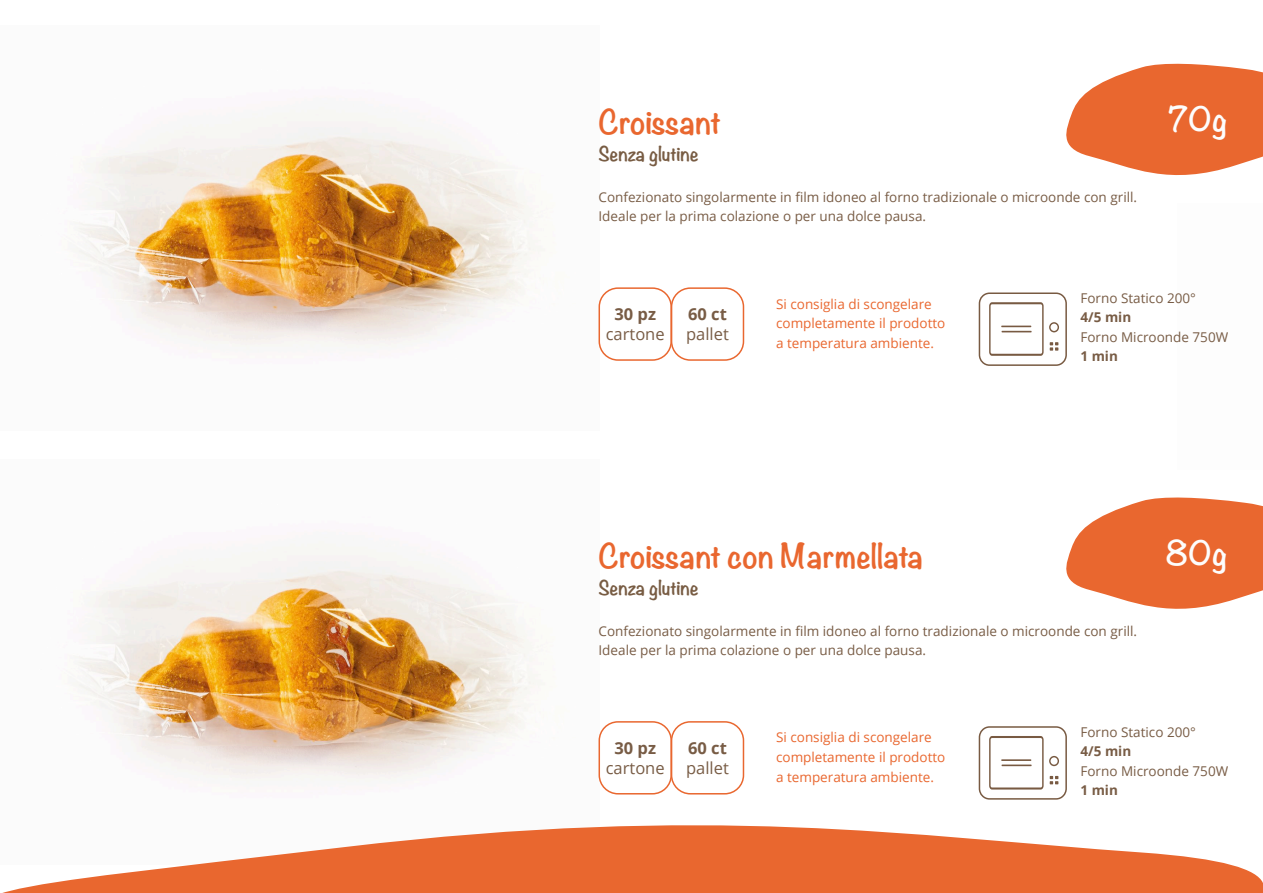
<style>
.page{position:relative;width:1263px;height:893px;background:#fff}
.page>*{position:absolute;margin:0;border:0;box-sizing:border-box;transform-origin:0 0}
.t1{font:700 30px "Noteworthy";color:#e9672f}
.t2{font:700 30px "Noteworthy";letter-spacing:-.025em;color:#e9672f}
.t3{font:700 30px "Noteworthy";color:#fdfdfd}
.t4{font:700 18px "Noteworthy";color:#785c43}
.t5{font:16.5px "Open Sans";color:#785c45}
.t6{font:700 16.5px "Open Sans";color:#785c45}
.t7{font:13.5px/19.5px "Open Sans";color:#785c45}
.t8{font:13.5px/19.5px "Open Sans";color:#e9672f}
.t9{font:700 13.5px "Open Sans";color:#785c45}
</style>
<div class="page">
<img style="left:70px;top:103px;width:475px;height:249px">
<div style="left:598px;top:287px;width:74px;height:74px;border:2px solid #e9672f;border-radius:19px"></div>
<div style="left:979px;top:292px;width:88px;height:74px;border:2px solid #785a42;border-radius:10px"></div>
<svg style="left:1049px;top:322px;width:10px;height:10px"></svg>
<svg style="left:1050px;top:342px;width:8px;height:9px"></svg>
<svg style="left:989px;top:302px;width:54px;height:54px"></svg>
<hr style="left:1001px;top:326px;width:30px;height:1px;background:#785a42">
<hr style="left:1001px;top:331px;width:30px;height:1px;background:#785a42">
<div style="left:671px;top:287px;width:73px;height:74px;border:2px solid #e9672f;border-radius:19px"></div>
<img style="left:70px;top:537px;width:475px;height:249px">
<div style="left:598px;top:721px;width:74px;height:73px;border:2px solid #e9672f;border-radius:19px"></div>
<div style="left:979px;top:726px;width:88px;height:74px;border:2px solid #785a42;border-radius:10px"></div>
<svg style="left:1049px;top:756px;width:10px;height:10px"></svg>
<svg style="left:1050px;top:776px;width:8px;height:8px"></svg>
<svg style="left:989px;top:736px;width:54px;height:53px"></svg>
<hr style="left:1001px;top:759px;width:30px;height:2px;background:#785a42">
<hr style="left:1001px;top:764px;width:30px;height:2px;background:#785a42">
<div style="left:671px;top:721px;width:73px;height:73px;border:2px solid #e9672f;border-radius:19px"></div>
<svg style="left:1066px;top:497px;width:197px;height:112px"></svg>
<svg style="left:2px;top:825px;width:1261px;height:68px;fill:#e9672f"></svg>
<svg style="left:1066px;top:63px;width:197px;height:112px"></svg>
<h1 class="t2" style="left:598px;top:95px;width:124px">Croissant</h1>
<h2 class="t4" style="left:598px;top:138px;width:102px">Senza glutine</h2>
<p class="t7" style="left:598px;top:187px;width:540px">Confezionato singolarmente in film idoneo al forno tradizionale o microonde con grill.<br>Ideale per la prima colazione o per una dolce pausa.</p>
<h1 class="t3" style="left:1168px;top:93px;width:61px">70g</h1>
<p class="t6" style="left:614px;top:302px;width:43px">30 pz</p>
<p class="t5" style="left:606px;top:322px;width:60px">cartone</p>
<p class="t6" style="left:688px;top:302px;width:40px">60 ct</p>
<p class="t5" style="left:686px;top:322px;width:44px">pallet</p>
<p class="t8" style="left:776px;top:294px;width:171px">Si consiglia di scongelare completamente il prodotto a temperatura ambiente.</p>
<p class="t7" style="left:1080px;top:288px;width:117px">Forno Statico 200°</p>
<p class="t9" style="left:1080px;top:308px;width:52px">4/5 min</p>
<p class="t7" style="left:1080px;top:327px;width:149px">Forno Microonde 750W</p>
<p class="t9" style="left:1080px;top:347px;width:39px">1 min</p>
<h1 class="t1" style="left:598px;top:529px;width:326px">Croissant con Marmellata</h1>
<h2 class="t4" style="left:598px;top:571px;width:102px">Senza glutine</h2>
<p class="t7" style="left:598px;top:621px;width:540px">Confezionato singolarmente in film idoneo al forno tradizionale o microonde con grill.<br>Ideale per la prima colazione o per una dolce pausa.</p>
<h1 class="t3" style="left:1166px;top:527px;width:63px">80g</h1>
<p class="t6" style="left:614px;top:736px;width:43px">30 pz</p>
<p class="t5" style="left:606px;top:756px;width:60px">cartone</p>
<p class="t6" style="left:688px;top:736px;width:40px">60 ct</p>
<p class="t5" style="left:686px;top:756px;width:44px">pallet</p>
<p class="t8" style="left:776px;top:727px;width:171px">Si consiglia di scongelare completamente il prodotto a temperatura ambiente.</p>
<p class="t7" style="left:1080px;top:722px;width:117px">Forno Statico 200°</p>
<p class="t9" style="left:1080px;top:742px;width:52px">4/5 min</p>
<p class="t7" style="left:1080px;top:761px;width:149px">Forno Microonde 750W</p>
<p class="t9" style="left:1080px;top:781px;width:39px">1 min</p>
</div>
